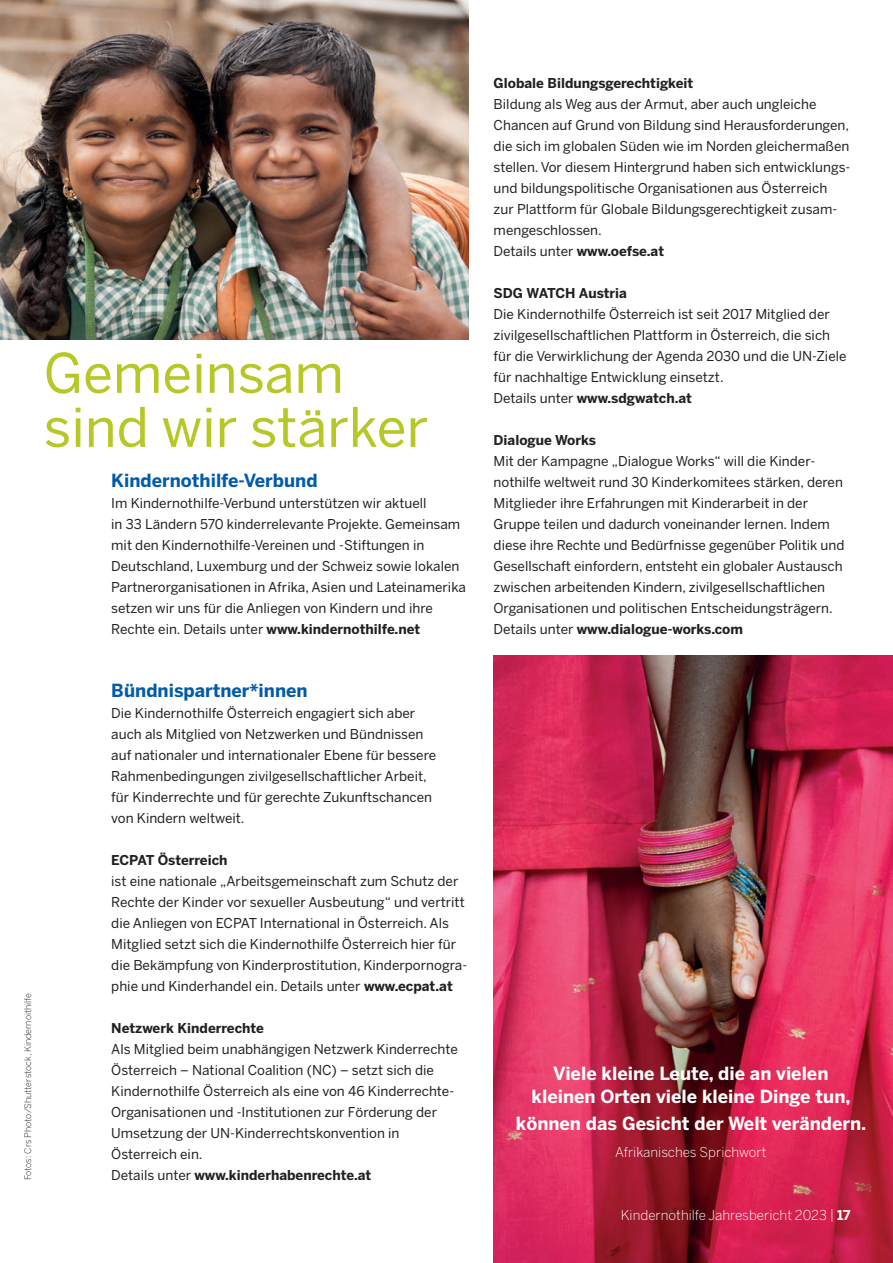
<style>
.page{position:relative;width:893px;height:1263px;background:#fff}
.page>*{position:absolute;margin:0;border:0;box-sizing:border-box;transform-origin:0 0}
.t1{font:54px/54px "Benton Sans";color:#b6c726}
.t2{font:700 18px/22.5px "Benton Sans";color:#fff;text-align:center}
.t3{font:700 18px "Benton Sans";color:#015aaa}
.t4{font:13.5px/21px "Benton Sans";color:#231f20}
.t5{font:700 13.5px "Benton Sans";color:#231f20}
.t6{font:300 13.5px "Benton Sans";color:#fff}
.t7{font:300 9px "Benton Sans";color:#231f20}
.s1{font-weight:700}
</style>
<div class="page">
<img style="left:0;top:0;width:468px;height:340px">
<img style="left:494px;top:655px;width:399px;height:608px">
<h1 class="t1" style="left:44px;top:346px;width:386px">Gemeinsam sind wir stärker</h1>
<h2 class="t3" style="left:111px;top:470px;width:208px">Kindernothilfe-Verbund</h2>
<p class="t4" style="left:111px;top:492px;width:356px">Im Kindernothilfe-Verbund unterstützen wir aktuell<br>in 33 Ländern 570 kinderrelevante Projekte. Gemeinsam mit den Kindernothilfe-Vereinen und -Stiftungen in Deutschland, Luxemburg und der Schweiz sowie lokalen Partnerorganisationen in Afrika, Asien und Lateinamerika setzen wir uns für die Anliegen von Kindern und ihre Rechte ein. Details unter <span class="s1">www.kindernothilfe.net</span></p>
<p class="t7" style="left:23px;top:1180px;width:188px;rotate:-90deg">Fotos: Crs Photo/Shutterstock, Kindernoithilfe</p>
<h2 class="t3" style="left:111px;top:680px;width:198px">Bündnispartner*innen</h2>
<p class="t4" style="left:111px;top:702px;width:326px">Die Kindernothilfe Österreich engagiert sich aber auch als Mitglied von Netzwerken und Bündnissen auf nationaler und internationaler Ebene für bessere Rahmenbedingungen zivilgesellschaftlicher Arbeit, für Kinderrechte und für gerechte Zukunftschancen von Kindern weltweit.</p>
<p class="t5" style="left:111px;top:852px;width:118px">ECPAT Österreich</p>
<p class="t4" style="left:111px;top:870px;width:357px">ist eine nationale „Arbeitsgemeinschaft zum Schutz der Rechte der Kinder vor sexueller Ausbeutung“ und vertritt die Anliegen von ECPAT International in Österreich. Als Mitglied setzt sich die Kindernothilfe Österreich hier für die Bekämpfung von Kinderprostitution, Kinderpornogra&shy;phie und Kinderhandel ein. Details unter <span class="s1">www.ecpat.at</span></p>
<p class="t5" style="left:111px;top:1020px;width:154px">Netzwerk Kinderrechte</p>
<p class="t4" style="left:111px;top:1038px;width:348px">Als Mitglied beim unabhängigen Netzwerk Kinderrechte Österreich – National Coalition (NC) – setzt sich die Kindernothilfe Österreich als eine von 46 Kinderrechte-Organisationen und -Institutionen zur Förderung der Umsetzung der UN-Kinderrechtskonvention in Österreich ein.<br>Details unter <span class="s1">www.kinderhabenrechte.at</span></p>
<p class="t5" style="left:494px;top:75px;width:201px">Globale Bildungsgerechtigkeit</p>
<p class="t4" style="left:494px;top:93px;width:358px">Bildung als Weg aus der Armut, aber auch ungleiche Chancen auf Grund von Bildung sind Herausforderungen, die sich im globalen Süden wie im Norden gleichermaßen stellen. Vor diesem Hintergrund haben sich entwicklungs&shy;und bildungspolitische Organisationen aus Österreich zur Plattform für Globale Bildungsgerechtigkeit zusam&shy;mengeschlossen.<br>Details unter <span class="s1">www.oefse.at</span></p>
<p class="t5" style="left:494px;top:285px;width:135px">SDG WATCH Austria</p>
<p class="t4" style="left:494px;top:304px;width:354px">Die Kindernothilfe Österreich ist seit 2017 Mitglied der zivilgesellschaftlichen Plattform in Österreich, die sich für die Verwirklichung der Agenda 2030 und die UN-Ziele für nachhaltige Entwicklung einsetzt.<br>Details unter <span class="s1">www.sdgwatch.at</span></p>
<p class="t5" style="left:494px;top:432px;width:104px">Dialogue Works</p>
<p class="t4" style="left:494px;top:451px;width:352px">Mit der Kampagne „Dialogue Works“ will die Kinder&shy;nothilfe weltweit rund 30 Kinderkomitees stärken, deren Mitglieder ihre Erfahrungen mit Kinderarbeit in der Gruppe teilen und dadurch voneinander lernen. Indem diese ihre Rechte und Bedürfnisse gegenüber Politik und Gesellschaft einfordern, entsteht ein globaler Austausch zwischen arbeitenden Kindern, zivilgesellschaftlichen Organisationen und politischen Entscheidungsträgern.<br>Details unter <span class="s1">www.dialogue-works.com</span></p>
<h2 class="t2" style="left:532px;top:1062px;width:320px">Viele kleine Leute, die an vielen kleinen Orten viele kleine Dinge tun,</h2>
<h2 class="t2" style="left:516px;top:1112px;width:352px">können das Gesicht der Welt verändern.</h2>
<p class="t6" style="left:615px;top:1144px;width:153px">Afrikanisches Sprichwort</p>
<p class="t6" style="left:621px;top:1207px;width:231px">Kindernothilfe Jahresbericht 2023 | <span class="s1">17</span></p>
</div>
